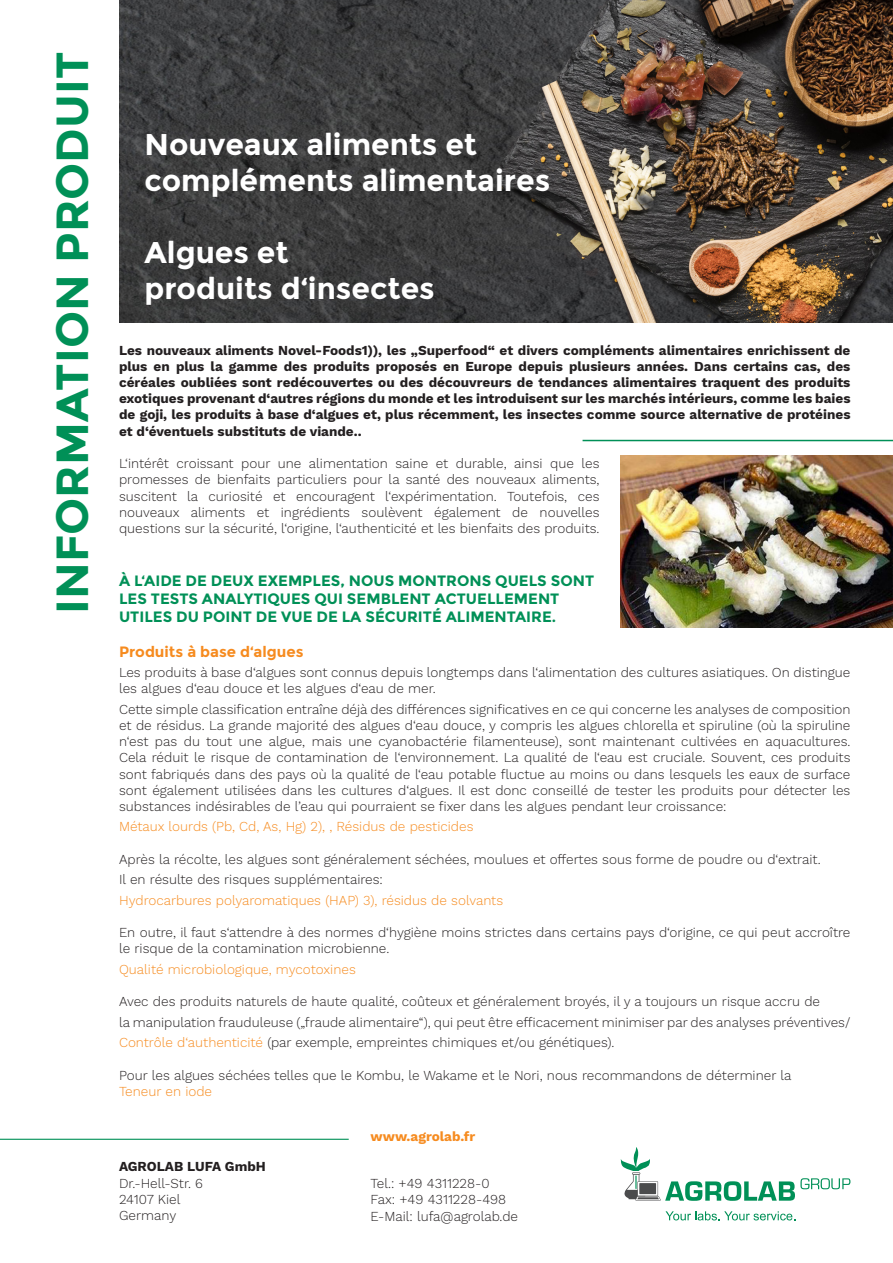
<style>
.page{position:relative;width:893px;height:1263px;background:#fff}
.page>*{position:absolute;margin:0;border:0;box-sizing:border-box;transform-origin:0 0}
.t1{font:700 45px "Montserrat";color:#009057}
.Überschrift{font:700 30px "Montserrat";color:#fff}
.Ü2_grün-regular{font:700 15px/18px "Montserrat";color:#009057}
.Überschrift3{font:700 15px "Montserrat";color:#f68b1f}
.Überschrift_weiß{font:300 13.5px/16.2px "Work Sans";color:#231f20;text-align:justify}
.Überschrift_weiß-2{font:700 13.5px/16.2px "Work Sans";color:#231f20;text-align:justify}
.Überschrift_weiß-3{font:300 13.5px "Work Sans";color:#f68b1f}
.t2{font:700 13.5px "Work Sans";color:#f68b1f}
.s1{color:#f68b1f}
</style>
<div class="page">
<svg style="left:621px;top:1147px;width:229px;height:54px"></svg>
<svg style="left:665px;top:1211px;width:130px;height:9px"></svg>
<img style="left:621px;top:455px;width:272px;height:172px">
<img style="left:119px;top:0;width:774px;height:322px">
<hr style="left:0;top:1139px;width:349px;height:1px;background:#009057">
<hr style="left:583px;top:440px;width:310px;height:1px;background:#009057">
<p class="t1" style="left:46px;top:614px;width:563px;rotate:-90deg">INFORMATION PRODUIT</p>
<p class="Überschrift" style="left:145px;top:126px;width:334px">Nouveaux aliments et</p>
<p class="Überschrift" style="left:145px;top:162px;width:407px">compléments alimentaires</p>
<p class="Überschrift" style="left:145px;top:234px;width:145px">Algues et</p>
<p class="Überschrift" style="left:145px;top:270px;width:292px">produits d‘insectes</p>
<p class="Überschrift_weiß-2" style="left:119px;top:342px;width:733px">Les nouveaux aliments Novel-Foods1)), les „Superfood“ et divers compléments alimentaires enrichissent de plus en plus la gamme des produits proposés en Europe depuis plusieurs années. Dans certains cas, des céréales oubliées sont redécouvertes ou des découvreurs de tendances alimentaires traquent des produits exotiques provenant d‘autres régions du monde et les introduisent sur les marchés intérieurs, comme les baies de goji, les produits à base d‘algues et, plus récemment, les insectes comme source alternative de protéines et d‘éventuels substituts de viande..</p>
<p class="Überschrift_weiß" style="left:119px;top:456px;width:482px">L‘intérêt croissant pour une alimentation saine et durable, ainsi que les promesses de bienfaits particuliers pour la santé des nouveaux aliments, suscitent la curiosité et encouragent l‘expérimentation. Toutefois, ces nouveaux aliments et ingrédients soulèvent également de nouvelles questions sur la sécurité, l‘origine, l‘authenticité et les bienfaits des produits.</p>
<p class="Ü2_grün-regular" style="left:119px;top:572px;width:477px">À L‘AIDE DE DEUX EXEMPLES, NOUS MONTRONS QUELS SONT<br>LES TESTS ANALYTIQUES QUI SEMBLENT ACTUELLEMENT<br>UTILES DU POINT DE VUE DE LA SÉCURITÉ ALIMENTAIRE.</p>
<p class="Überschrift3" style="left:119px;top:642px;width:186px">Produits à base d‘algues</p>
<p class="Überschrift_weiß" style="left:119px;top:665px;width:733px">Les produits à base d‘algues sont connus depuis longtemps dans l‘alimentation des cultures asiatiques. On distingue les algues d‘eau douce et les algues d‘eau de mer.</p>
<p class="Überschrift_weiß" style="left:119px;top:702px;width:733px">Cette simple classification entraîne déjà des différences significatives en ce qui concerne les analyses de composition et de résidus. La grande majorité des algues d‘eau douce, y compris les algues chlorella et spiruline (où la spiruline n‘est pas du tout une algue, mais une cyanobactérie filamenteuse), sont maintenant cultivées en aquacultures.<br>Cela réduit le risque de contamination de l‘environnement. La qualité de l‘eau est cruciale. Souvent, ces produits sont fabriqués dans des pays où la qualité de l‘eau potable fluctue au moins ou dans lesquels les eaux de surface sont également utilisées dans les cultures d‘algues. Il est donc conseillé de tester les produits pour détecter les substances indésirables de l’eau qui pourraient se fixer dans les algues pendant leur croissance:</p>
<p class="Überschrift_weiß-3" style="left:119px;top:819px;width:356px">Métaux lourds (Pb, Cd, As, Hg) 2), , Résidus de pesticides</p>
<p class="Überschrift_weiß" style="left:119px;top:852px;width:703px">Après la récolte, les algues sont généralement séchées, moulues et offertes sous forme de poudre ou d‘extrait.</p>
<p class="Überschrift_weiß" style="left:119px;top:872px;width:265px">Il en résulte des risques supplémentaires:</p>
<p class="Überschrift_weiß-3" style="left:119px;top:892px;width:386px">Hydrocarbures polyaromatiques (HAP) 3), résidus de solvants</p>
<p class="Überschrift_weiß" style="left:119px;top:925px;width:733px">En outre, il faut s‘attendre à des normes d‘hygiène moins strictes dans certains pays d‘origine, ce qui peut accroître le risque de la contamination microbienne.</p>
<p class="Überschrift_weiß-3" style="left:119px;top:961px;width:238px">Qualité microbiologique, mycotoxines</p>
<p class="Überschrift_weiß" style="left:119px;top:994px;width:702px">Avec des produits naturels de haute qualité, coûteux et généralement broyés, il y a toujours un risque accru de</p>
<p class="Überschrift_weiß" style="left:119px;top:1014px;width:733px">la manipulation frauduleuse („fraude alimentaire“), qui peut être efficacement minimiser par des analyses préventives/</p>
<p class="Überschrift_weiß" style="left:119px;top:1035px;width:497px"><span class="s1">Contrôle d‘authenticité</span> (par exemple, empreintes chimiques et/ou génétiques).</p>
<p class="Überschrift_weiß" style="left:119px;top:1067px;width:674px">Pour les algues séchées telles que le Kombu, le Wakame et le Nori, nous recommandons de déterminer la</p>
<p class="Überschrift_weiß-3" style="left:119px;top:1083px;width:95px">Teneur en iode</p>
<p class="Überschrift_weiß-2" style="left:119px;top:1159px;width:148px">AGROLAB LUFA GmbH</p>
<p class="Überschrift_weiß" style="left:119px;top:1175px;width:86px">Dr.-Hell-Str. 6</p>
<p class="Überschrift_weiß" style="left:119px;top:1192px;width:63px">24107 Kiel</p>
<p class="Überschrift_weiß" style="left:119px;top:1208px;width:59px">Germany</p>
<p class="t2" style="left:371px;top:1129px;width:106px">www.agrolab.fr</p>
<p class="Überschrift_weiß" style="left:371px;top:1176px;width:121px">Tel.: +49 4311228-0</p>
<p class="Überschrift_weiß" style="left:371px;top:1192px;width:137px">Fax: +49 4311228-498</p>
<p class="Überschrift_weiß" style="left:371px;top:1208px;width:149px">E-Mail: lufa@agrolab.de</p>
</div>
